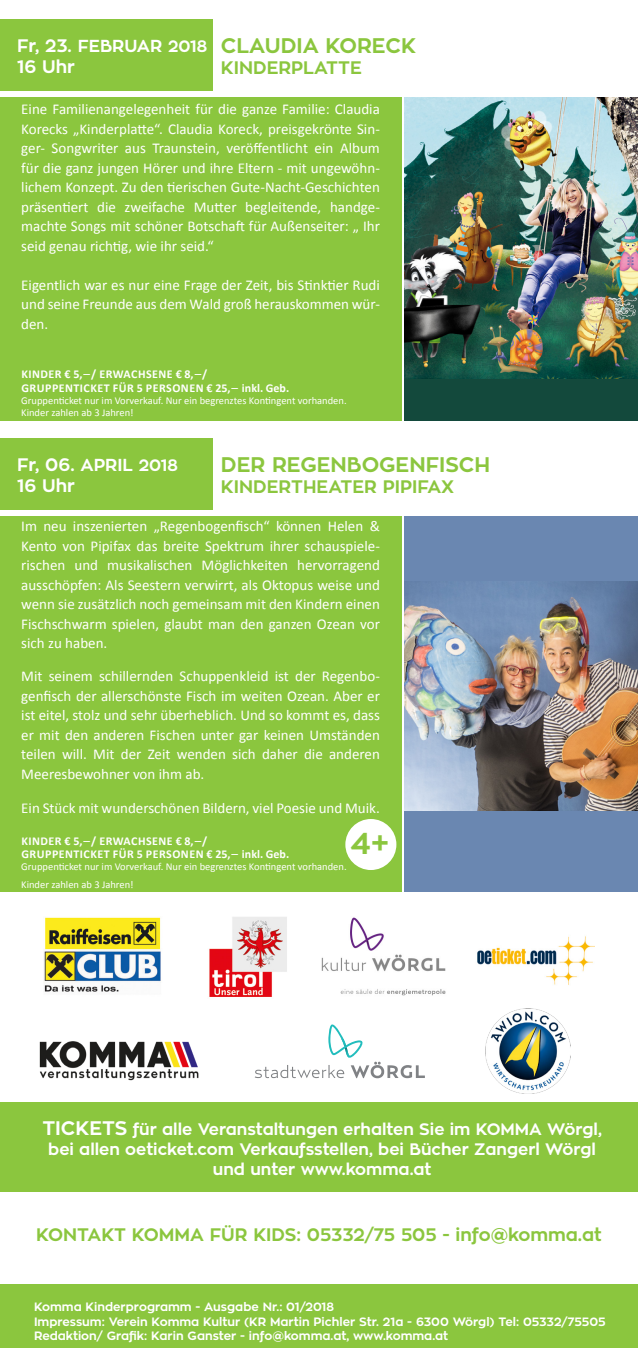
<style>
.page{position:relative;width:638px;height:1348px;background:#fff}
.page>*{position:absolute;margin:0;border:0;box-sizing:border-box;transform-origin:0 0}
.t1{font:700 30px "Zona Pro";color:#8bc63e}
.t2{font:700 21px "Zona Pro";color:#8bc63e}
.t3{font:700 18px "Zona Pro";color:#8bc63e}
.t4{font:700 18px "Zona Pro";color:#fff}
.t5{font:700 17.25px "Zona Pro";color:#fff}
.t6{font:700 16.5px "Zona Pro";color:#fff}
.t7{font:15px/19.5px "Calibri";color:#fff;text-align:justify}
.t8{font:700 12px "Zona Pro";color:#fff}
.t9{font:700 12px "Calibri";letter-spacing:.04em;color:#fff}
.t10{font:10.5px "Calibri";color:#fff}
.s1{font-size:18px}
.s2{font-size:16.5px}
.s3{font-family:"Relay";font-weight:400}
.s4{font-size:17.25px}
.s5{font-size:19.5px}
</style>
<div class="page">
<div style="left:0;top:19px;width:212px;height:72px;background:#8bc63e"></div>
<div style="left:0;top:98px;width:401px;height:323px;background:#8bc63e"></div>
<div style="left:404px;top:98px;width:234px;height:323px;background:#13493c"></div>
<img style="left:404px;top:98px;width:234px;height:281px">
<div style="left:0;top:438px;width:212px;height:71px;background:#8bc63e"></div>
<div style="left:0;top:517px;width:401px;height:375px;background:#8bc63e"></div>
<div style="left:404px;top:517px;width:234px;height:375px;background:#6a87b1"></div>
<img style="left:404px;top:581px;width:234px;height:230px">
<div style="left:0;top:1102px;width:638px;height:90px;background:#8bc63e"></div>
<div style="left:0;top:1285px;width:638px;height:63px;background:#8bc63e"></div>
<img style="left:44px;top:917px;width:550px;height:80px">
<img style="left:486px;top:1008px;width:85px;height:85px">
<svg style="left:255px;top:1024px;width:170px;height:54px"></svg>
<img style="left:39px;top:1041px;width:160px;height:40px">
<div style="left:345px;top:819px;width:51px;height:51px;background:#fff;border-radius:50%"></div>
<p class="t2" style="left:221px;top:32px;width:197px">CLAUDIA KORECK</p>
<p class="t3" style="left:221px;top:56px;width:142px">KINDERPLATTE</p>
<p class="t7" style="left:21px;top:100px;width:360px">Eine Familienangelegenheit für die ganze Familie: Claudia Korecks „Kinderplatte“. Claudia Koreck, preisgekrönte Sin&shy;ger- Songwriter aus Traunstein, veröffentlicht ein Album für die ganz jungen Hörer und ihre Eltern - mit ungewöhn&shy;lichem Konzept. Zu den tierischen Gute-Nacht-Geschichten präsentiert die zweifache Mutter begleitende, handge&shy;machte Songs mit schöner Botschaft für Außenseiter: „ Ihr seid genau richtig, wie ihr seid.“</p>
<p class="t7" style="left:21px;top:275px;width:360px">Eigentlich war es nur eine Frage der Zeit, bis Stinktier Rudi und seine Freunde aus dem Wald groß herauskommen wür&shy;den.</p>
<p class="t5" style="left:17px;top:34px;width:192px"><span class="s1">Fr, 23.</span> FEBRUAR <span class="s2">2018</span></p>
<p class="t4" style="left:17px;top:55px;width:59px">16 Uhr</p>
<p class="t9" style="left:21px;top:367px;width:187px">KINDER € 5,<span class="s3">–</span>/ ERWACHSENE € 8,<span class="s3">–</span>/</p>
<p class="t9" style="left:21px;top:380px;width:269px">GRUPPENTICKET FÜR 5 PERSONEN € 25,<span class="s3">–</span> inkl. Geb.</p>
<p class="t10" style="left:21px;top:394px;width:327px">Gruppenticket nur im Vorverkauf. Nur ein begrenztes Kontingent vorhanden.</p>
<p class="t10" style="left:21px;top:406px;width:114px">Kinder zahlen ab 3 Jahren!</p>
<p class="t2" style="left:221px;top:450px;width:271px">DER REGENBOGENFISCH</p>
<p class="t3" style="left:221px;top:475px;width:235px">KINDERTHEATER PIPIFAX</p>
<p class="t7" style="left:21px;top:517px;width:360px">Im neu inszenierten „Regenbogenfisch“ können Helen &amp; Kento von Pipifax das breite Spektrum ihrer schauspiele&shy;rischen und musikalischen Möglichkeiten hervorragend ausschöpfen: Als Seestern verwirrt, als Oktopus weise und wenn sie zusätzlich noch gemeinsam mit den Kindern einen Fischschwarm spielen, glaubt man den ganzen Ozean vor sich zu haben.</p>
<p class="t7" style="left:21px;top:667px;width:360px">Mit seinem schillernden Schuppenkleid ist der Regenbo&shy;genfisch der allerschönste Fisch im weiten Ozean. Aber er ist eitel, stolz und sehr überheblich. Und so kommt es, dass er mit den anderen Fischen unter gar keinen Umständen teilen will. Mit der Zeit wenden sich daher die anderen Meeresbewohner von ihm ab.</p>
<p class="t7" style="left:21px;top:799px;width:360px">Ein Stück mit wunderschönen Bildern, viel Poesie und Muik.</p>
<p class="t9" style="left:21px;top:833px;width:187px">KINDER € 5,<span class="s3">–</span>/ ERWACHSENE € 8,<span class="s3">–</span>/</p>
<p class="t9" style="left:21px;top:847px;width:269px">GRUPPENTICKET FÜR 5 PERSONEN € 25,<span class="s3">–</span> inkl. Geb.</p>
<p class="t10" style="left:21px;top:860px;width:327px">Gruppenticket nur im Vorverkauf. Nur ein begrenztes Kontingent vorhanden.</p>
<p class="t10" style="left:21px;top:878px;width:114px">Kinder zahlen ab 3 Jahren!</p>
<p class="t4" style="left:17px;top:453px;width:162px">Fr, 06. <span class="s4">APRIL</span> <span class="s2">2018</span></p>
<p class="t4" style="left:17px;top:474px;width:59px">16 Uhr</p>
<p class="t1" style="left:350px;top:824px;width:41px">4+</p>
<p class="t6" style="left:42px;top:1119px;width:561px"><span class="s5">TICKETS</span> für alle Veranstaltungen erhalten Sie im KOMMA Wörgl,</p>
<p class="t6" style="left:48px;top:1138px;width:549px">bei allen oeticket.com Verkaufsstellen, bei Bücher Zangerl Wörgl</p>
<p class="t6" style="left:213px;top:1158px;width:220px">und unter www.komma.at</p>
<p class="t3" style="left:36px;top:1223px;width:567px">KONTAKT KOMMA FÜR KIDS: 05332/75 505 - info@komma.at</p>
<p class="t8" style="left:34px;top:1299px;width:302px">Komma Kinderprogramm - Ausgabe Nr.: 01/2018</p>
<p class="t8" style="left:34px;top:1314px;width:573px">Impressum: Verein Komma Kultur (KR Martin Pichler Str. 21a - 6300 Wörgl) Tel: 05332/75505</p>
<p class="t8" style="left:34px;top:1328px;width:416px">Redaktion/ Grafik: Karin Ganster - info@komma.at, www.komma.at</p>
</div>
